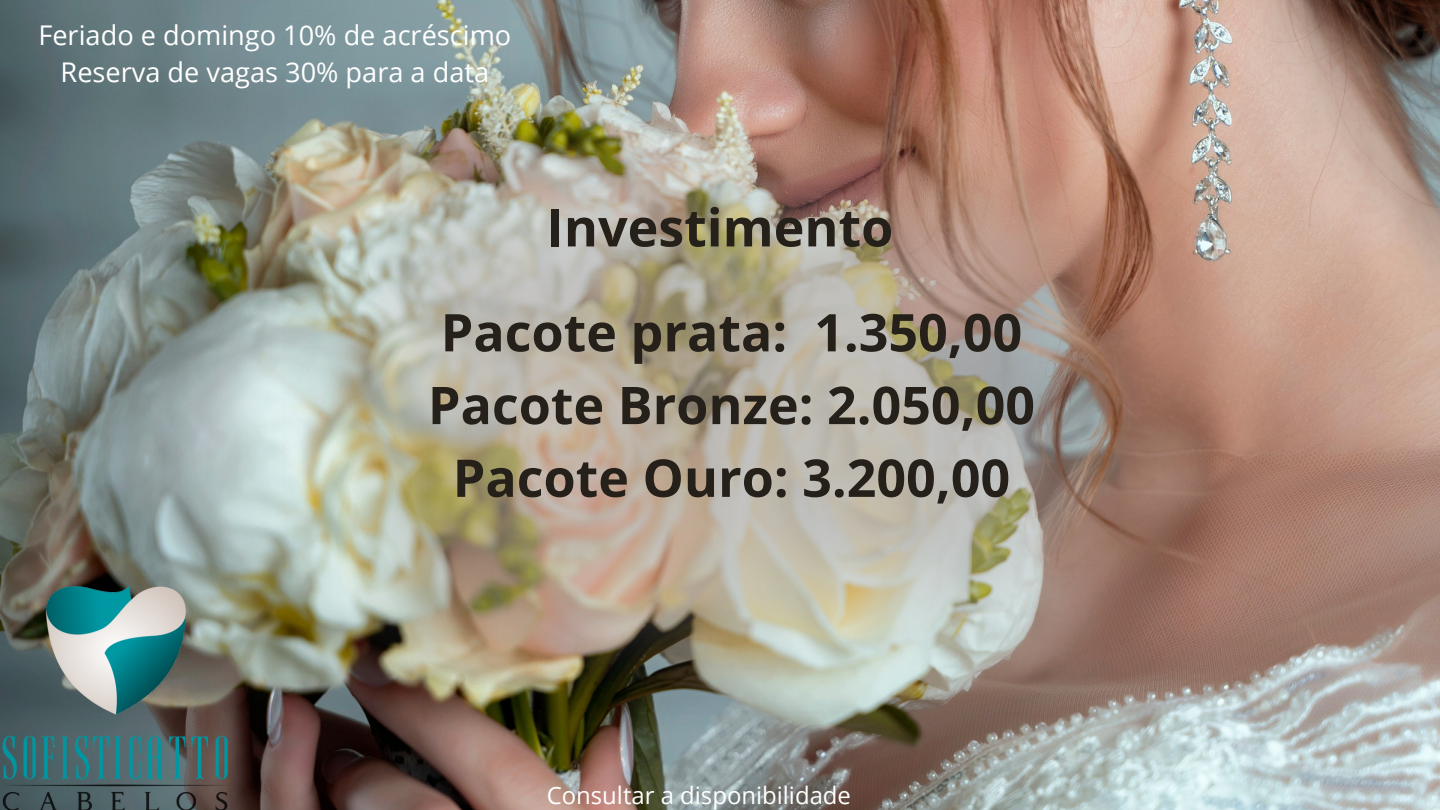
<style>
.page{position:relative;width:1440px;height:810px;background:#fff}
.page>*{position:absolute;margin:0;border:0;box-sizing:border-box;transform-origin:0 0}
.t1{font:700 52px "Open Sans";color:#25211a}
.t2{font:27.2px "Open Sans";color:#fff}
.t3{font:23.9px "Open Sans";color:#fff}
</style>
<div class="page">
<img style="left:0;top:0;width:1440px;height:810px">
<img style="left:268px;top:81px;width:903px;height:648px">
<img style="left:0;top:587px;width:232px;height:223px">
<p class="t2" style="left:38px;top:16px;width:474px">Feriado e domingo 10% de acréscimo</p>
<p class="t2" style="left:61px;top:53px;width:430px">Reserva de vagas 30% para a data</p>
<p class="t1" style="left:547px;top:191px;width:348px">Investimento</p>
<p class="t1" style="left:441px;top:296px;width:583px">Pacote prata: 1.350,00</p>
<p class="t1" style="left:428px;top:369px;width:609px">Pacote Bronze: 2.050,00</p>
<p class="t1" style="left:453px;top:441px;width:559px">Pacote Ouro: 3.200,00</p>
<p class="t3" style="left:547px;top:779px;width:306px">Consultar a disponibilidade</p>
</div>
